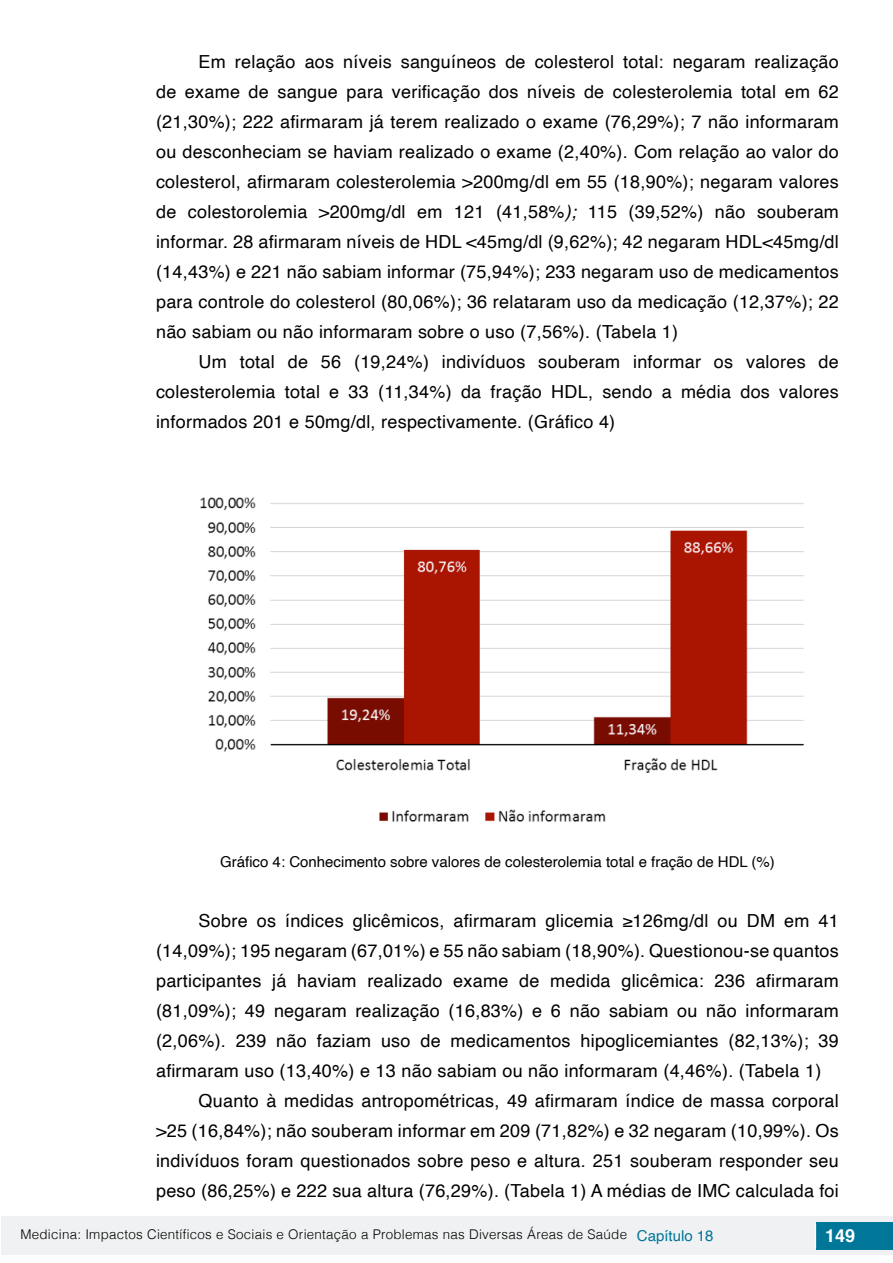
<style>
.page{position:relative;width:893px;height:1263px;background:#fff}
.page>*{position:absolute;margin:0;border:0;box-sizing:border-box;transform-origin:0 0}
.txt{font:18px/30px "Helvetica";letter-spacing:.015em;color:#000;text-align:justify}
.t1{font:700 18px "Helvetica";color:#fff}
.info_tab_gra_imag{font:15px "Helvetica";color:#000}
.t2{font:300 13.35px "Helvetica";letter-spacing:.02em;color:#000}
.s1{font-style:italic}
.s2{font-weight:400;font-size:15px;color:#007699}
</style>
<div class="page">
<div style="left:1px;top:1216px;width:891px;height:38px;background:#f0f1f2"></div>
<div style="left:816px;top:1222px;width:77px;height:27px;background:#007699"></div>
<svg style="left:815px;top:1224px;width:1px;height:24px"></svg>
<img style="left:200px;top:497px;width:605px;height:325px">
<p class="txt" style="left:156px;top:47px;width:684px;text-indent:43px">Em relação aos níveis sanguíneos de colesterol total: negaram realização de exame de sangue para verificação dos níveis de colesterolemia total em 62 (21,30%); 222 afirmaram já terem realizado o exame (76,29%); 7 não informaram ou desconheciam se haviam realizado o exame (2,40%). Com relação ao valor do colesterol, afirmaram colesterolemia &gt;200mg/dl em 55 (18,90%); negaram valores de colestorolemia &gt;200mg/dl em 121 (41,58%<span class="s1">);</span> 115 (39,52%) não souberam informar. 28 afirmaram níveis de HDL &lt;45mg/dl (9,62%); 42 negaram HDL&lt;45mg/dl (14,43%) e 221 não sabiam informar (75,94%); 233 negaram uso de medicamentos para controle do colesterol (80,06%); 36 relataram uso da medicação (12,37%); 22 não sabiam ou não informaram sobre o uso (7,56%). (Tabela 1)</p>
<p class="txt" style="left:156px;top:347px;width:684px;text-indent:43px">Um total de 56 (19,24%) indivíduos souberam informar os valores de colesterolemia total e 33 (11,34%) da fração HDL, sendo a média dos valores informados 201 e 50mg/dl, respectivamente. (Gráfico 4)</p>
<p class="info_tab_gra_imag" style="left:220px;top:850px;width:556px">Gráfico 4: Conhecimento sobre valores de colesterolemia total e fração de HDL (%)</p>
<p class="txt" style="left:156px;top:906px;width:684px;text-indent:43px">Sobre os índices glicêmicos, afirmaram glicemia ≥126mg/dl ou DM em 41 (14,09%); 195 negaram (67,01%) e 55 não sabiam (18,90%). Questionou-se quantos participantes já haviam realizado exame de medida glicêmica: 236 afirmaram (81,09%); 49 negaram realização (16,83%) e 6 não sabiam ou não informaram (2,06%). 239 não faziam uso de medicamentos hipoglicemiantes (82,13%); 39 afirmaram uso (13,40%) e 13 não sabiam ou não informaram (4,46%). (Tabela 1)</p>
<p class="txt" style="left:156px;top:1086px;width:684px;text-indent:43px">Quanto à medidas antropométricas, 49 afirmaram índice de massa corporal &gt;25 (16,84%); não souberam informar em 209 (71,82%) e 32 negaram (10,99%). Os indivíduos foram questionados sobre peso e altura. 251 souberam responder seu peso (86,25%) e 222 sua altura (76,29%). (Tabela 1) A médias de IMC calculada foi</p>
<p class="t2" style="left:20px;top:1223px;width:695px">Medicina: Impactos Científicos e Sociais e Orientação a Problemas nas Diversas Áreas de Saúde <span class="s2">Capítulo 18</span></p>
<p class="t1" style="left:825px;top:1221px;width:32px">149</p>
</div>
